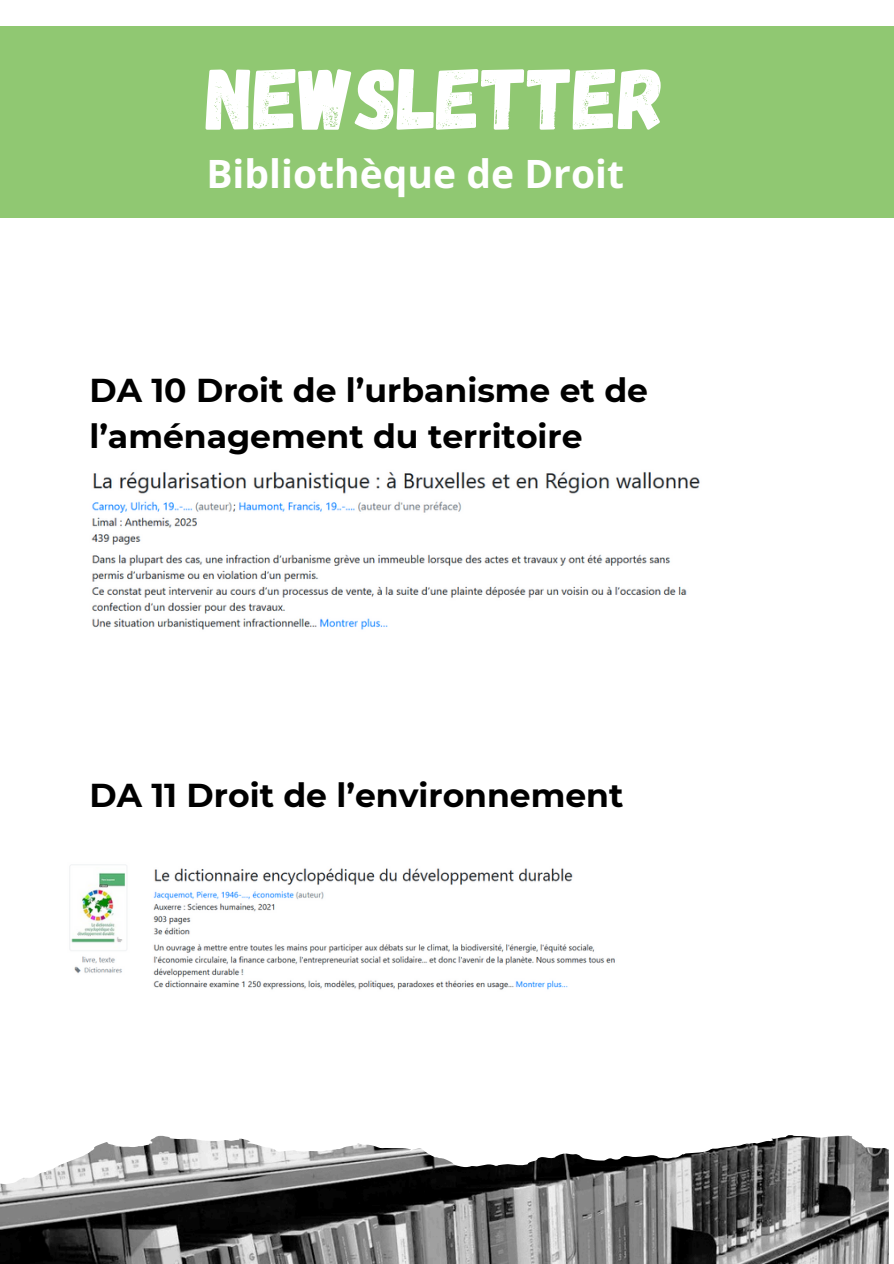
<style>
.page{position:relative;width:894px;height:1264px;background:#fff}
.page>*{position:absolute;margin:0;border:0;box-sizing:border-box;transform-origin:0 0}
.t1{font:87px "Gagalin";color:#fff}
.t2{font:700 39px "Open Sans";color:#fff}
.t3{font:700 33px/46.2px "Montserrat";color:#000}
</style>
<div class="page">
<img style="left:0;top:1135px;width:888px;height:128px">
<div style="left:0;top:26px;width:893px;height:192px;background:#90c872"></div>
<img style="left:91px;top:472px;width:609px;height:158px">
<img style="left:69px;top:864px;width:546px;height:126px">
<h1 class="t1" style="left:206px;top:42px;width:461px">NEWSLETTER</h1>
<p class="t2" style="left:206px;top:147px;width:419px">Bibliothèque de Droit</p>
<p class="t3" style="left:89px;top:367px;width:560px">DA 10 Droit de l’urbanisme et de l’aménagement du territoire</p>
<p class="t3" style="left:89px;top:771px;width:535px">DA 11 Droit de l’environnement</p>
</div>
